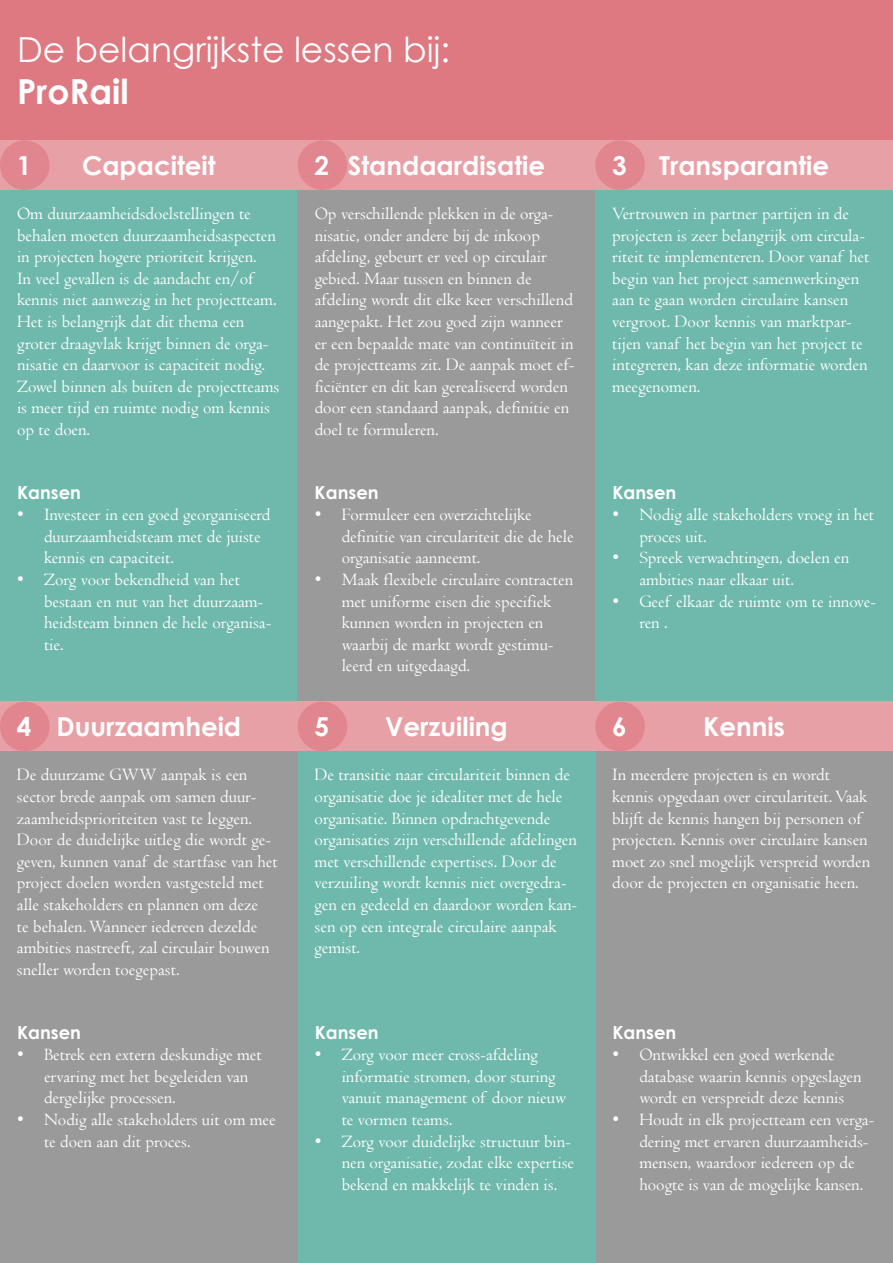
<style>
.page{position:relative;width:893px;height:1263px;background:#fff}
.page>*{position:absolute;margin:0;border:0;box-sizing:border-box;transform-origin:0 0}
.t1{font:34.5px "Century Gothic";color:#fff}
.t2{font:700 34.5px "Century Gothic";color:#fff}
.t3{font:700 26.1px "Century Gothic";color:#fff}
.t4{font:18px/21.6px "Centaur";color:#fff}
.t5{font:700 18px "Century Gothic";color:#fff}
</style>
<div class="page">
<div style="left:0;top:140px;width:298px;height:562px;background:#6fb9ac"></div>
<div style="left:0;top:702px;width:298px;height:561px;background:#9a9a9a"></div>
<div style="left:0;top:0;width:893px;height:140px;background:#de7881"></div>
<div style="left:298px;top:140px;width:297px;height:562px;background:#9a9a9a"></div>
<div style="left:595px;top:702px;width:298px;height:561px;background:#9a9a9a"></div>
<div style="left:298px;top:702px;width:297px;height:561px;background:#6fb9ac"></div>
<div style="left:595px;top:140px;width:298px;height:562px;background:#6fb9ac"></div>
<div style="left:0;top:140px;width:298px;height:50px;background:#e8a0a7"></div>
<div style="left:0;top:140px;width:50px;height:50px;background:#e1868e;border-radius:50%"></div>
<div style="left:298px;top:140px;width:297px;height:50px;background:#e8a0a7"></div>
<div style="left:298px;top:140px;width:49px;height:50px;background:#e1868e;border-radius:50%"></div>
<div style="left:595px;top:140px;width:298px;height:50px;background:#e8a0a7"></div>
<div style="left:595px;top:140px;width:50px;height:50px;background:#e1868e;border-radius:50%"></div>
<div style="left:0;top:702px;width:298px;height:49px;background:#e8a0a7"></div>
<div style="left:0;top:702px;width:50px;height:49px;background:#e1868e;border-radius:50%"></div>
<div style="left:298px;top:702px;width:297px;height:49px;background:#e8a0a7"></div>
<div style="left:298px;top:702px;width:49px;height:49px;background:#e1868e;border-radius:50%"></div>
<div style="left:595px;top:702px;width:298px;height:49px;background:#e8a0a7"></div>
<div style="left:595px;top:702px;width:50px;height:49px;background:#e1868e;border-radius:50%"></div>
<p class="t1" style="left:17px;top:26px;width:435px">De belangrijkste lessen bij:</p>
<p class="t2" style="left:17px;top:65px;width:113px">ProRail</p>
<p class="t3" style="left:17px;top:146px;width:16px">1</p>
<p class="t3" style="left:82px;top:146px;width:135px">Capaciteit</p>
<p class="t3" style="left:314px;top:146px;width:16px">2</p>
<p class="t3" style="left:348px;top:146px;width:199px">Standaardisatie</p>
<p class="t3" style="left:612px;top:146px;width:16px">3</p>
<p class="t3" style="left:659px;top:146px;width:172px">Transparantie</p>
<p class="t4" style="left:17px;top:203px;width:264px">Om duurzaamheidsdoelstellingen te behalen moeten duurzaamheidsaspecten in projecten hogere prioriteit krijgen.<br>In veel gevallen is de aandacht en/of kennis niet aanwezig in het projectteam.<br>Het is belangrijk dat dit thema een groter draagvlak krijgt binnen de orga&shy;nisatie en daarvoor is capaciteit nodig.<br>Zowel binnen als buiten de projectteams is meer tijd en ruimte nodig om kennis op te doen.</p>
<p class="t5" style="left:17px;top:478px;width:66px">Kansen</p>
<p class="t4" style="left:44px;top:504px;width:228px;text-indent:-27px">• Investeer in een goed georganiseerd duurzaamheidsteam met de juiste kennis en capaciteit.</p>
<p class="t4" style="left:44px;top:568px;width:229px;text-indent:-27px">• Zorg voor bekendheid van het bestaan en nut van het duurzaam&shy;heidsteam binnen de hele organisa&shy;tie.</p>
<p class="t4" style="left:315px;top:203px;width:261px">Op verschillende plekken in de orga&shy;nisatie, onder andere bij de inkoop afdeling, gebeurt er veel op circulair gebied. Maar tussen en binnen de afdeling wordt dit elke keer verschillend aangepakt. Het zou goed zijn wanneer er een bepaalde mate van continuïteit in de projectteams zit. De aanpak moet ef&shy;ficiënter en dit kan gerealiseerd worden door een standaard aanpak, definitie en doel te formuleren.</p>
<p class="t4" style="left:612px;top:203px;width:259px">Vertrouwen in partner partijen in de projecten is zeer belangrijk om circula&shy;riteit te implementeren. Door vanaf het begin van het project samenwerkingen aan te gaan worden circulaire kansen vergroot. Door kennis van marktpar&shy;tijen vanaf het begin van het project te integreren, kan deze informatie worden meegenomen.</p>
<p class="t5" style="left:315px;top:478px;width:66px">Kansen</p>
<p class="t4" style="left:342px;top:504px;width:233px;text-indent:-27px">• Formuleer een overzichtelijke definitie van circulariteit die de hele organisatie aanneemt.</p>
<p class="t4" style="left:342px;top:568px;width:233px;text-indent:-27px">• Maak flexibele circulaire contracten met uniforme eisen die specifiek kunnen worden in projecten en waarbij de markt wordt gestimu&shy;leerd en uitgedaagd.</p>
<p class="t5" style="left:612px;top:478px;width:66px">Kansen</p>
<p class="t4" style="left:639px;top:504px;width:236px;text-indent:-27px">• Nodig alle stakeholders vroeg in het proces uit.</p>
<p class="t4" style="left:639px;top:547px;width:211px;text-indent:-27px">• Spreek verwachtingen, doelen en ambities naar elkaar uit.</p>
<p class="t4" style="left:639px;top:590px;width:238px;text-indent:-27px">• Geef elkaar de ruimte om te innove&shy;ren .</p>
<p class="t3" style="left:17px;top:707px;width:16px">4</p>
<p class="t3" style="left:56px;top:707px;width:186px">Duurzaamheid</p>
<p class="t3" style="left:314px;top:707px;width:16px">5</p>
<p class="t3" style="left:385px;top:707px;width:124px">Verzuiling</p>
<p class="t3" style="left:612px;top:707px;width:16px">6</p>
<p class="t3" style="left:703px;top:707px;width:83px">Kennis</p>
<p class="t4" style="left:17px;top:764px;width:262px">De duurzame GWW aanpak is een sector brede aanpak om samen duur&shy;zaamheidsprioriteiten vast te leggen.<br>Door de duidelijke uitleg die wordt ge&shy;geven, kunnen vanaf de startfase van het project doelen worden vastgesteld met alle stakeholders en plannen om deze<br>te behalen. Wanneer iedereen dezelde ambities nastreeft, zal circulair bouwen sneller worden toegepast.</p>
<p class="t4" style="left:315px;top:764px;width:264px">De transitie naar circulariteit binnen de organisatie doe je idealiter met de hele organisatie. Binnen opdrachtgevende organisaties zijn verschillende afdelingen met verschillende expertises. Door de verzuiling wordt kennis niet overgedra&shy;gen en gedeeld en daardoor worden kan&shy;sen op een integrale circulaire aanpak gemist.</p>
<p class="t4" style="left:612px;top:764px;width:259px">In meerdere projecten is en wordt kennis opgedaan over circulariteit. Vaak blijft de kennis hangen bij personen of projecten. Kennis over circulaire kansen moet zo snel mogelijk verspreid worden door de projecten en organisatie heen.</p>
<p class="t5" style="left:17px;top:1018px;width:66px">Kansen</p>
<p class="t4" style="left:44px;top:1044px;width:219px;text-indent:-27px">• Betrek een extern deskundige met ervaring met het begeleiden van dergelijke processen.</p>
<p class="t4" style="left:44px;top:1108px;width:233px;text-indent:-27px">• Nodig alle stakeholders uit om mee te doen aan dit proces.</p>
<p class="t5" style="left:315px;top:1018px;width:66px">Kansen</p>
<p class="t4" style="left:342px;top:1044px;width:226px;text-indent:-27px">• Zorg voor meer cross-afdeling informatie stromen, door sturing vanuit management of door nieuw te vormen teams.</p>
<p class="t4" style="left:342px;top:1130px;width:234px;text-indent:-27px">• Zorg voor duidelijke structuur bin&shy;nen organisatie, zodat elke expertise bekend en makkelijk te vinden is.</p>
<p class="t5" style="left:612px;top:1018px;width:66px">Kansen</p>
<p class="t4" style="left:639px;top:1044px;width:224px;text-indent:-27px">• Ontwikkel een goed werkende database waarin kennis opgeslagen wordt en verspreidt deze kennis</p>
<p class="t4" style="left:639px;top:1108px;width:236px;text-indent:-27px">• Houdt in elk projectteam een verga&shy;dering met ervaren duurzaamheids&shy;mensen, waardoor iedereen op de hoogte is van de mogelijke kansen.</p>
</div>
